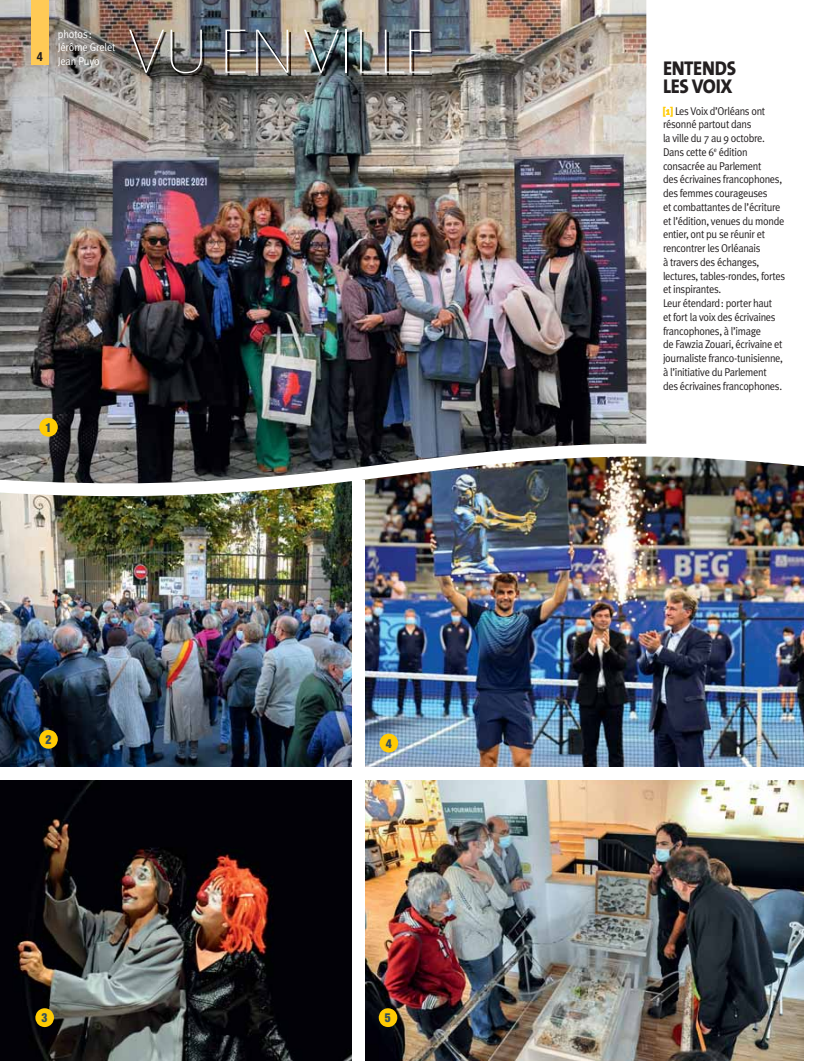
<style>
.page{position:relative;width:815px;height:1061px;background:#fff}
.page>*{position:absolute;margin:0;border:0;box-sizing:border-box;transform-origin:0 0}
.t1{font:63.88px "The Sans Hair H25";letter-spacing:-.035em;color:#fff}
.t2{font:800 20px/18.8px "The Sans B8";letter-spacing:-.015em;color:#231f20;scale:.93 1}
.t3{font:900 condensed 12.5px "Helvetica Neue";color:#35505d;scale:.93 1}
.t4{font:700 condensed 12.5px "Helvetica Neue";color:#231f20}
.t5{font:11.25px/13.8px "Meta Plus Normal";letter-spacing:-.03em;color:#231f20;scale:.93 1}
.t6{font:11.25px/13.8px "Meta Plus Normal";letter-spacing:-.015em;color:#fff;scale:.93 1}
.s1{font-family:"Meta Plus";font-weight:900;color:#ffcb04}
</style>
<div class="page">
<img style="left:365px;top:499px;width:439px;height:268px">
<img style="left:365px;top:780px;width:439px;height:280px">
<img style="left:0;top:499px;width:352px;height:268px">
<img style="left:0;top:780px;width:352px;height:280px">
<img style="left:0;top:0;width:804px;height:496px">
<div style="left:31px;top:0;width:18px;height:65px;background:#ffca56"></div>
<svg style="left:39px;top:417px;width:19px;height:20px"></svg>
<svg style="left:39px;top:729px;width:19px;height:19px"></svg>
<svg style="left:379px;top:733px;width:19px;height:19px"></svg>
<svg style="left:35px;top:1007px;width:19px;height:19px"></svg>
<img style="left:132px;top:32px;width:300px;height:44px">
<div style="left:352px;top:480px;width:12px;height:580px;background:#fff"></div>
<svg style="left:378px;top:1007px;width:19px;height:19px"></svg>
<svg style="left:646px;top:0;width:158px;height:459px"></svg>
<p class="t4" style="left:37px;top:52px;width:8px">4</p>
<p class="t6" style="left:58px;top:28px;width:64px">photos :<br>Jérôme Grelet<br>Jean Puyo</p>
<h1 class="t1" style="left:127px;top:13px;width:309px">VU EN VILLE</h1>
<p class="t3" style="left:45px;top:422px;width:8px">1</p>
<p class="t3" style="left:45px;top:734px;width:8px">2</p>
<p class="t3" style="left:386px;top:738px;width:8px">4</p>
<p class="t3" style="left:42px;top:1012px;width:8px">3</p>
<p class="t3" style="left:385px;top:1012px;width:8px">5</p>
<h2 class="t2" style="left:663px;top:58px;width:80px">ENTENDS<br>LES VOIX</h2>
<p class="t5" style="left:663px;top:105px;width:133px"><span class="s1">[1]</span> Les Voix d’Orléans ont résonné partout dans<br>la ville du 7 au 9 octobre.<br>Dans cette 6<sup>e</sup> édition consacrée au Parlement<br>des écrivaines francophones, des femmes courageuses<br>et combattantes de l’écriture et l’édition, venues du monde entier, ont pu se réunir et rencontrer les Orléanais<br>à travers des échanges, lectures, tables-rondes, fortes et inspirantes.<br>Leur étendard : porter haut<br>et fort la voix des écrivaines francophones, à l’image<br>de Fawzia Zouari, écrivaine et journaliste franco-tunisienne, à l’initiative du Parlement<br>des écrivaines francophones.</p>
</div>
